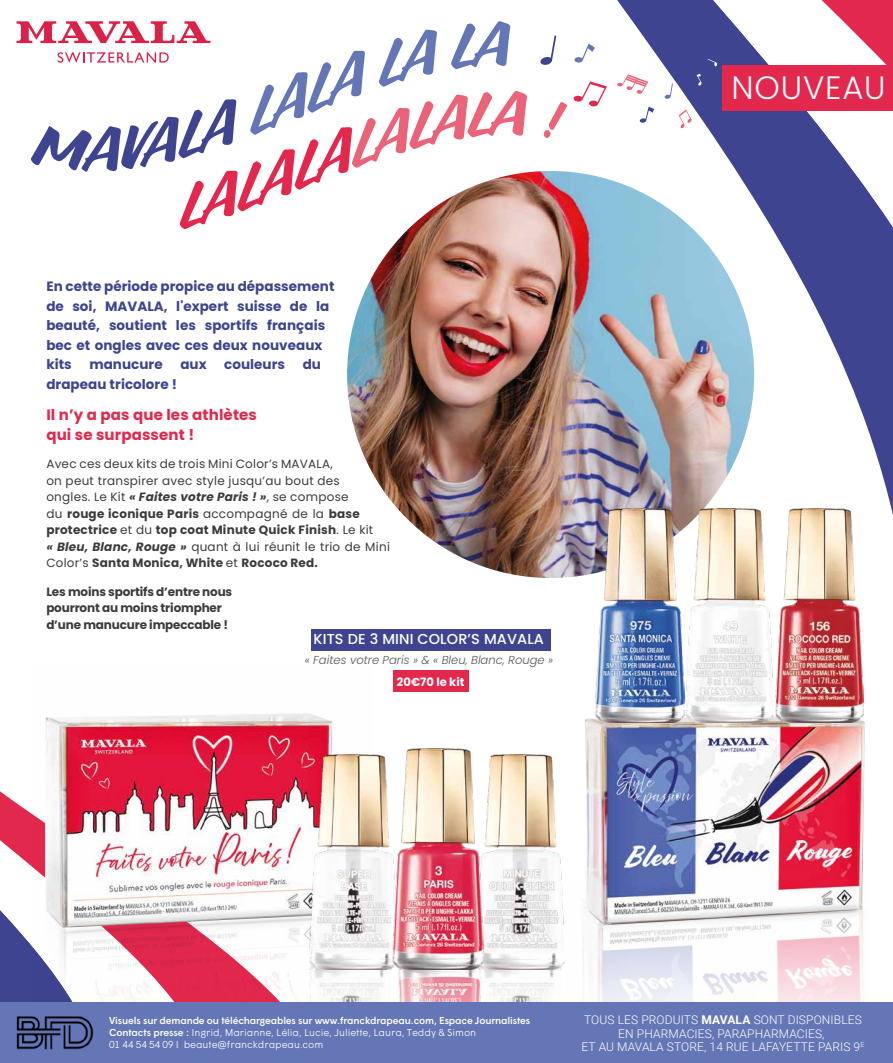
<style>
.page{position:relative;width:893px;height:1063px;background:#fff}
.page>*{position:absolute;margin:0;border:0;box-sizing:border-box;transform-origin:0 0}
.t1{font:300 32.4px "Poppins";letter-spacing:.025em;color:#fff}
.t2{font:700 15px/19.5px "Poppins";letter-spacing:.01em;color:#e3284e}
.t3{font:500 14.4px "Poppins";letter-spacing:.01em;color:#fff}
.t4{font:700 13.5px/19.5px "Poppins";letter-spacing:.005em;color:#3e448f}
.t5{font:12px/16.5px "Poppins";letter-spacing:.02em;color:#3c3c3b}
.t6{font:300 12px/13.5px "Roboto";letter-spacing:.01em;color:#fff;text-align:center}
.t7{font:700 12px/16.5px "Poppins";letter-spacing:-.015em;color:#3c3c3b}
.t8{font:italic 300 11.55px "Poppins";color:#575756}
.t9{font:700 11.55px "Poppins";color:#fff}
.t10{font:500 10.05px/12.5px "Wigrum";letter-spacing:-.015em;color:#fff}
.s1{font-weight:700;font-style:italic}
.s2{font-weight:700}
.s3{font-weight:300}
</style>
<div class="page">
<svg style="left:0;top:791px;width:32px;height:212px"></svg>
<img style="left:564px;top:906px;width:306px;height:97px">
<img style="left:585px;top:715px;width:280px;height:210px">
<img style="left:347px;top:171px;width:407px;height:407px;border-radius:204px">
<svg style="left:617px;top:0;width:276px;height:515px"></svg>
<svg style="left:713px;top:0;width:180px;height:227px;fill:#3e448f"></svg>
<svg style="left:821px;top:0;width:72px;height:65px"></svg>
<div style="left:723px;top:65px;width:170px;height:46px;background:#e3284e"></div>
<svg style="left:17px;top:21px;width:510px;height:208px"></svg>
<svg style="left:544px;top:102px;width:23px;height:36px"></svg>
<svg style="left:617px;top:74px;width:31px;height:20px"></svg>
<svg style="left:540px;top:35px;width:16px;height:30px"></svg>
<svg style="left:664px;top:83px;width:9px;height:16px"></svg>
<svg style="left:708px;top:59px;width:9px;height:7px"></svg>
<svg style="left:640px;top:107px;width:14px;height:16px"></svg>
<svg style="left:697px;top:74px;width:5px;height:12px"></svg>
<svg style="left:574px;top:44px;width:21px;height:19px"></svg>
<svg style="left:679px;top:110px;width:13px;height:19px"></svg>
<svg style="left:573px;top:81px;width:34px;height:26px"></svg>
<img style="left:686px;top:508px;width:178px;height:215px">
<img style="left:596px;top:508px;width:88px;height:214px">
<div style="left:311px;top:629px;width:240px;height:22px;background:#3e448f"></div>
<div style="left:393px;top:670px;width:75px;height:22px;background:#e3284e"></div>
<img style="left:32px;top:722px;width:342px;height:281px">
<img style="left:45px;top:713px;width:287px;height:215px">
<img style="left:398px;top:969px;width:164px;height:34px">
<img style="left:309px;top:969px;width:82px;height:34px">
<img style="left:309px;top:755px;width:83px;height:214px">
<img style="left:483px;top:755px;width:82px;height:214px">
<img style="left:392px;top:748px;width:91px;height:221px">
<div style="left:0;top:1003px;width:893px;height:60px;background:#6576b6"></div>
<img style="left:16px;top:1016px;width:78px;height:34px">
<p class="t4" style="left:46px;top:277px;width:290px">En cette période propice au dépassement de soi, MAVALA, l'expert suisse de la beauté, soutient les sportifs français bec et ongles avec ces deux nouveaux kits</p>
<p class="t4" style="left:89px;top:355px;width:75px">manucure</p>
<p class="t4" style="left:180px;top:355px;width:28px">aux</p>
<p class="t4" style="left:224px;top:355px;width:62px">couleurs</p>
<p class="t4" style="left:303px;top:355px;width:20px">du</p>
<p class="t4" style="left:46px;top:374px;width:132px">drapeau tricolore !</p>
<p class="t2" style="left:46px;top:405px;width:212px">Il n’y a pas que les athlètes qui se surpassent !</p>
<p class="t5" style="left:46px;top:456px;width:345px">Avec ces deux kits de trois Mini Color’s MAVALA,<br>on peut transpirer avec style jusqu’au bout des<br>ongles. Le Kit <span class="s1">« Faites votre Paris ! »</span>, se compose<br>du <span class="s2">rouge iconique Paris</span> accompagné de la <span class="s2">base protectrice</span> et du <span class="s2">top coat Minute Quick Finish</span>. Le kit<br><span class="s1">« Bleu, Blanc, Rouge »</span> quant à lui réunit le trio de Mini Color’s <span class="s2">Santa Monica, White</span> et <span class="s2">Rococo Red.</span></p>
<p class="t7" style="left:46px;top:583px;width:187px">Les moins sportifs d’entre nous pourront au moins triompher d’une manucure impeccable !</p>
<p class="t3" style="left:313px;top:631px;width:232px">KITS DE 3 MINI COLOR’S MAVALA</p>
<p class="t8" style="left:305px;top:653px;width:250px">« Faites votre Paris » &amp; « Bleu, Blanc, Rouge »</p>
<p class="t9" style="left:397px;top:675px;width:69px">20€70 le kit</p>
<h1 class="t1" style="left:732px;top:69px;width:155px">NOUVEAU</h1>
<p class="t10" style="left:109px;top:1013px;width:423px">Visuels sur demande ou téléchargeables sur www.franckdrapeau.com, Espace Journalistes<br>Contacts presse : <span class="s3">Ingrid, Marianne, Lélia, Lucie, Juliette, Laura, Teddy &amp; Simon<br>01 44 54 54 09 I beaute@franckdrapeau.com</span></p>
<p class="t6" style="left:581px;top:1013px;width:284px">TOUS LES PRODUITS <span class="s2">MAVALA</span> SONT DISPONIBLES<br>EN PHARMACIES, PARAPHARMACIES,<br>ET AU MAVALA STORE, 14 RUE LAFAYETTE PARIS 9<sup>E</sup></p>
</div>
